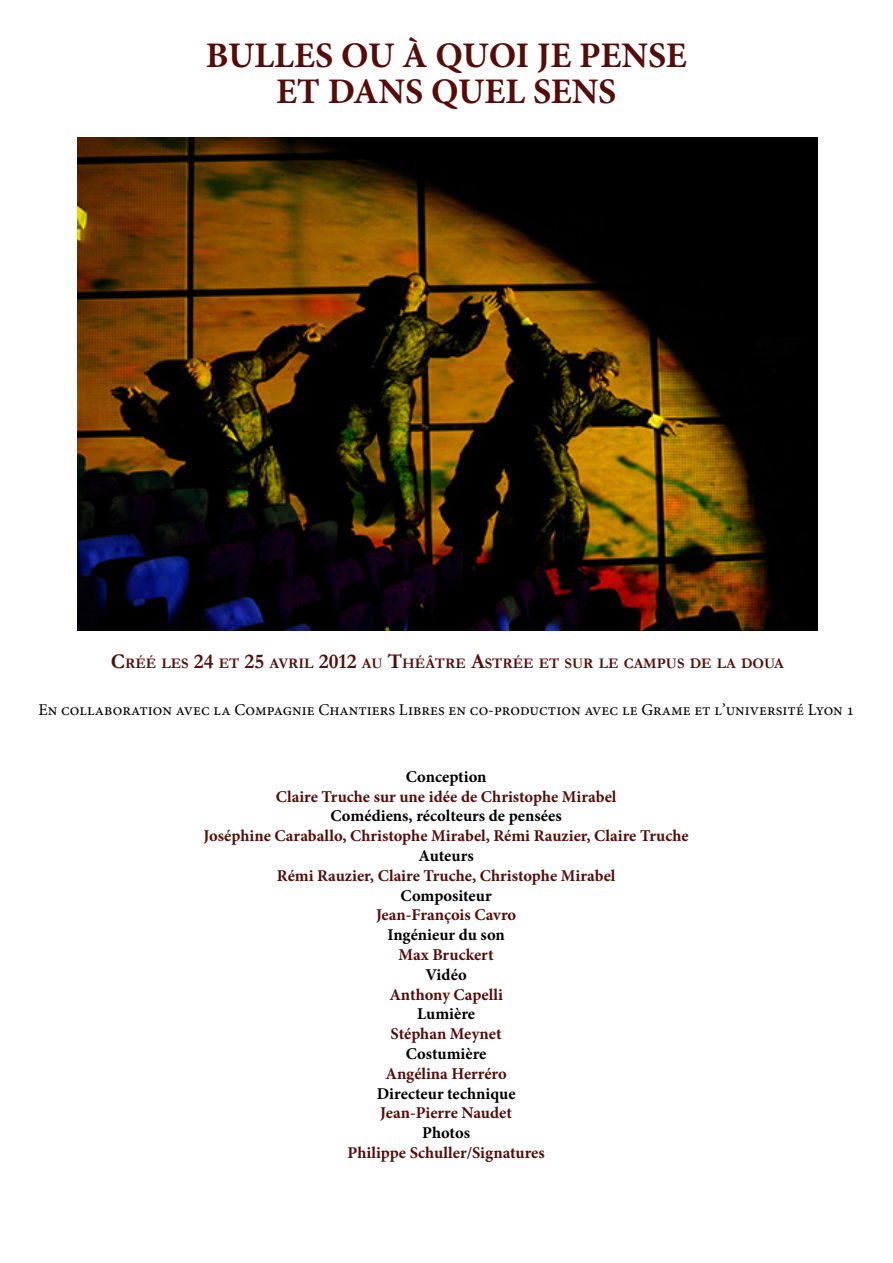
<style>
.page{position:relative;width:893px;height:1263px;background:#fff}
.page>*{position:absolute;margin:0;border:0;box-sizing:border-box;transform-origin:0 0}
.t1{font:700 36px "Minion Pro";color:#550d09}
.t2{font:700 16.5px "Minion Pro";color:#550d09}
.t3{font:700 16.5px "Minion Pro";color:#000}
.t4{font:16.5px "Minion Pro";color:#000}
.t5{font:700 14.7px "Garamond";color:#550d09}
.s1{font-size:21px}
</style>
<div class="page">
<img style="left:77px;top:138px;width:741px;height:493px">
<p class="t1" style="left:206px;top:30px;width:482px">BULLES OU À QUOI JE PENSE</p>
<p class="t1" style="left:276px;top:66px;width:342px">ET DANS QUEL SENS</p>
<p class="t5" style="left:111px;top:653px;width:674px"><span class="s1">C</span>RÉÉ LES <span class="s1">24</span> ET <span class="s1">25</span> AVRIL <span class="s1">2012</span> AU <span class="s1">T</span>HÉÂTRE <span class="s1">A</span>STRÉE ET SUR LE CAMPUS DE LA DOUA</p>
<p class="t4" style="left:38px;top:699px;width:818px">En collaboration avec la Compagnie Chantiers Libres en co-production avec le Grame et l’université Lyon 1</p>
<p class="t3" style="left:406px;top:765px;width:82px">Conception</p>
<p class="t2" style="left:276px;top:785px;width:342px">Claire Truche sur une idée de Christophe Mirabel</p>
<p class="t3" style="left:330px;top:804px;width:233px">Comédiens, récolteurs de pensées</p>
<p class="t2" style="left:204px;top:824px;width:487px">Joséphine Caraballo, Christophe Mirabel, Rémi Rauzier, Claire Truche</p>
<p class="t3" style="left:419px;top:844px;width:56px">Auteurs</p>
<p class="t2" style="left:277px;top:864px;width:340px">Rémi Rauzier, Claire Truche, Christophe Mirabel</p>
<p class="t3" style="left:401px;top:884px;width:93px">Compositeur</p>
<p class="t2" style="left:376px;top:903px;width:142px">Jean-François Cavro</p>
<p class="t3" style="left:387px;top:923px;width:119px">Ingénieur du son</p>
<p class="t2" style="left:399px;top:943px;width:97px">Max Bruckert</p>
<p class="t3" style="left:425px;top:963px;width:43px">Vidéo</p>
<p class="t2" style="left:389px;top:983px;width:115px">Anthony Capelli</p>
<p class="t3" style="left:417px;top:1002px;width:59px">Lumière</p>
<p class="t2" style="left:390px;top:1022px;width:113px">Stéphan Meynet</p>
<p class="t3" style="left:406px;top:1042px;width:82px">Costumière</p>
<p class="t2" style="left:385px;top:1062px;width:123px">Angélina Herréro</p>
<p class="t3" style="left:377px;top:1082px;width:140px">Directeur technique</p>
<p class="t2" style="left:380px;top:1101px;width:133px">Jean-Pierre Naudet</p>
<p class="t3" style="left:422px;top:1121px;width:49px">Photos</p>
<p class="t2" style="left:348px;top:1141px;width:199px">Philippe Schuller/Signatures</p>
</div>
